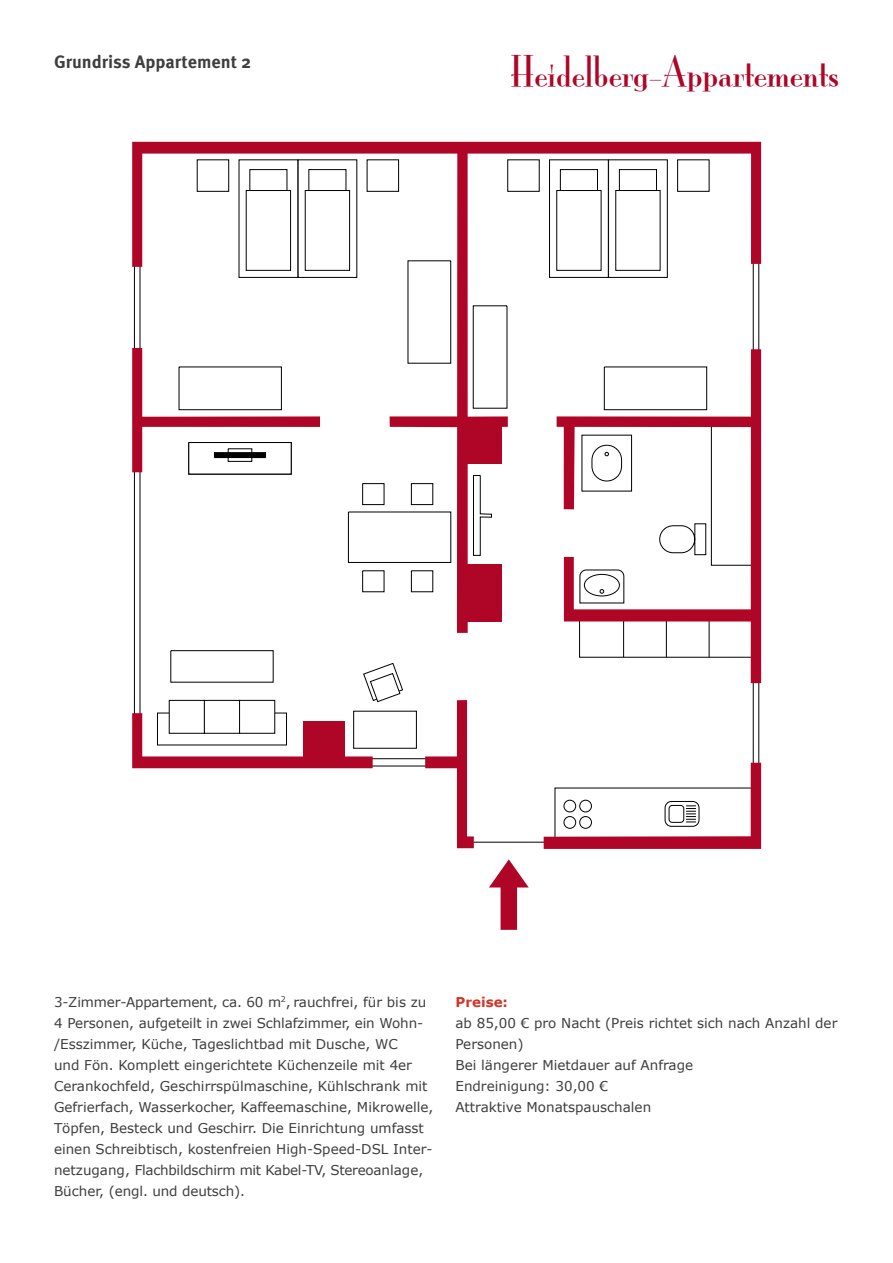
<style>
.page{position:relative;width:893px;height:1263px;background:#fff}
.page>*{position:absolute;margin:0;border:0;box-sizing:border-box;transform-origin:0 0}
.t1{font:39px "Mona Lisa Solid ITCTT";color:#af0527}
.t2{font:700 18px "Meta OT";color:#3e3e40}
.t3{font:13.5px/21px "Verdana";color:#3e3e40}
.t4{font:700 13.5px "Verdana";color:#d13629}
</style>
<div class="page">
<svg style="left:489px;top:859px;width:40px;height:71px"></svg>
<svg style="left:132px;top:142px;width:629px;height:707px"></svg>
<svg style="left:605px;top:452px;width:4px;height:4px"></svg>
<svg style="left:579px;top:569px;width:46px;height:35px"></svg>
<div style="left:348px;top:512px;width:103px;height:50px;background:#fff"></div>
<div style="left:348px;top:512px;width:103px;height:51px;border:1px solid #000"></div>
<div style="left:411px;top:484px;width:22px;height:21px;background:#fff"></div>
<div style="left:411px;top:483px;width:22px;height:22px;border:1px solid #000"></div>
<div style="left:189px;top:442px;width:102px;height:32px;background:#fff"></div>
<div style="left:188px;top:442px;width:104px;height:32px;border:1px solid #000"></div>
<div style="left:363px;top:484px;width:21px;height:21px;background:#fff"></div>
<div style="left:362px;top:483px;width:22px;height:22px;border:1px solid #000"></div>
<div style="left:411px;top:571px;width:22px;height:21px;background:#fff"></div>
<div style="left:363px;top:571px;width:21px;height:21px;background:#fff"></div>
<div style="left:309px;top:170px;width:37px;height:24px;background:#fff"></div>
<div style="left:308px;top:169px;width:38px;height:26px;border:1px solid #000"></div>
<div style="left:305px;top:191px;width:45px;height:79px;background:#fff"></div>
<div style="left:305px;top:190px;width:45px;height:81px;border:1px solid #000"></div>
<svg style="left:230px;top:458px;width:20px;height:1px"></svg>
<div style="left:228px;top:448px;width:24px;height:14px;border:1px solid #000"></div>
<div style="left:214px;top:453px;width:52px;height:5px;background:#000"></div>
<div style="left:214px;top:452px;width:52px;height:6px;border:1px solid #000"></div>
<h2 class="t2" style="left:54px;top:51px;width:199px">Grundriss Appartement 2</h2>
<h1 class="t1" style="left:511px;top:41px;width:330px">Heidelberg-Appartements</h1>
<p class="t3" style="left:54px;top:991px;width:381px">3-Zimmer-Appartement, ca. 60 m<sup>2</sup>, rauchfrei, für bis zu 4 Personen, aufgeteilt in zwei Schlafzimmer, ein Wohn-/-Esszimmer, Küche, Tageslichtbad mit Dusche, WC<br>und Fön. Komplett eingerichtete Küchenzeile mit 4er Cerankochfeld, Geschirrspülmaschine, Kühlschrank mit Gefrierfach, Wasserkocher, Kaffeemaschine, Mikrowelle, Töpfen, Besteck und Geschirr. Die Einrichtung umfasst einen Schreibtisch, kostenfreien High-Speed-DSL Inter&shy;netzugang, Flachbildschirm mit Kabel-TV, Stereo-anlage, Bücher, (engl. und deutsch).</p>
<p class="t4" style="left:455px;top:993px;width:54px">Preise:</p>
<p class="t3" style="left:455px;top:1012px;width:383px">ab 85,00 € pro Nacht (Preis richtet sich nach Anzahl der<br>Personen)<br>Bei längerer Mietdauer auf Anfrage<br>Endreinigung: 30,00 €<br>Attraktive Monatspauschalen</p>
</div>
